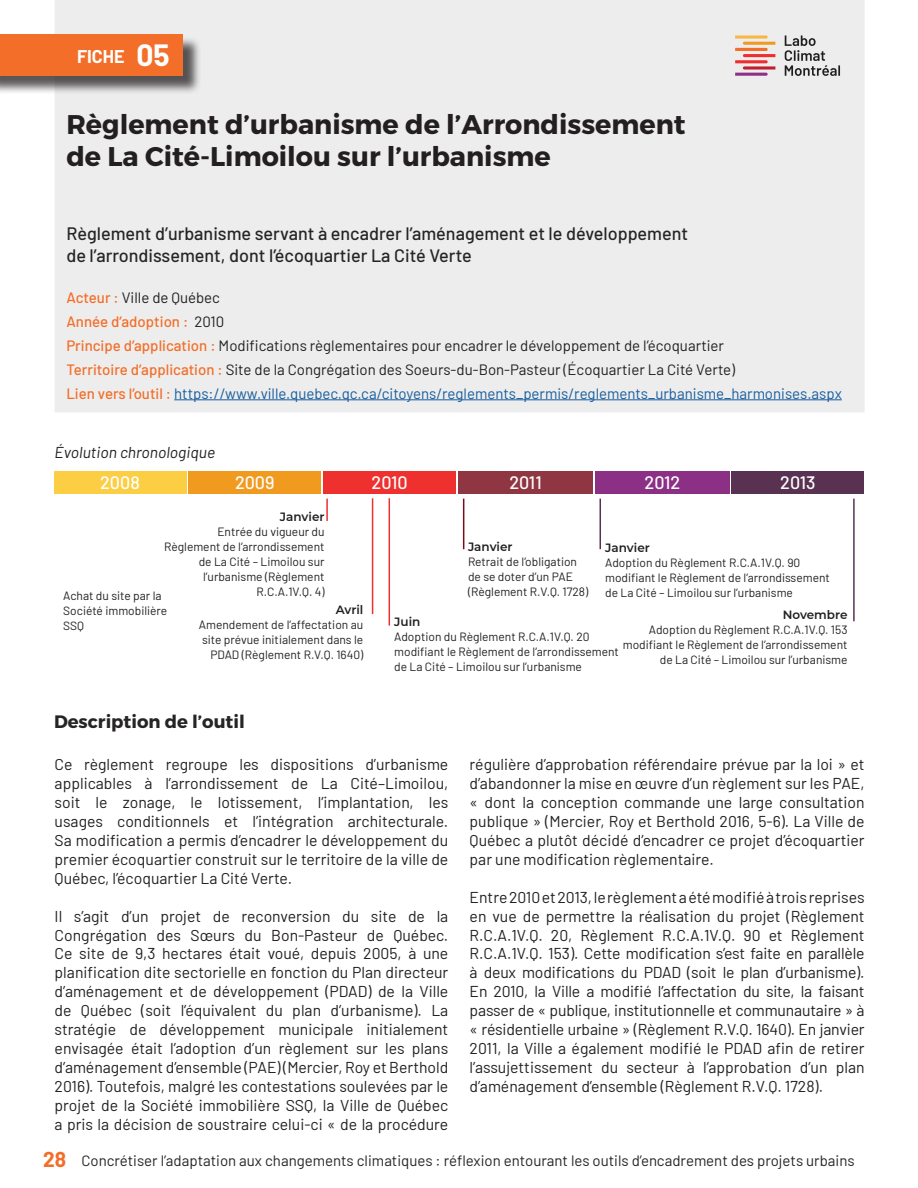
<style>
.page{position:relative;width:918px;height:1188px;background:#fff}
.page>*{position:absolute;margin:0;border:0;box-sizing:border-box;transform-origin:0 0}
._1_Titre_de_l_outil{font:700 30px "Barlow";color:#fff}
._1_Titre_de_l_outil-2{font:700 27px "Montserrat";color:#231f20}
._1_Sous-titre{font:500 18px "Barlow";color:#272425}
._1_Titre_de_l_outil-3{font:500 18px "Barlow";color:#fff}
.Sous-titre_fiche{font:700 18px "Montserrat";color:#272425}
._1_Titre_de_l_outil-4{font:700 18px "Barlow";color:#fff}
.texte_contenu{font:15.75px/18.9px "Barlow";color:#231f20;text-align:justify}
.Titre_de_Figure{font:italic 15.75px "Barlow";color:#231f20}
._1_Titre_de_l_outil-5{font:15px "Barlow";color:#231f20}
._1_Titre_de_l_outil-6{font:15px "Barlow";color:#175d9e}
._1_Titre_de_l_outil-7{font:15px "Barlow";color:#272425}
._1_Titre_de_l_outil-8{font:500 15px/24px "Barlow";color:#f36e28}
._1_Titre_de_l_outil-9{font:12px/15px "Barlow";color:#231f20}
._1_Titre_de_l_outil-10{font:600 12px "Montserrat";color:#231f20}
.s1{font-weight:400;color:#231f20}
.s2{font-weight:500;color:#f36e28}
.s3{font-weight:700;font-size:21px;color:#f36e28}
</style>
<div class="page">
<div style="left:55px;top:1px;width:809px;height:411px;background:#ededed"></div>
<div style="left:55px;top:0;width:810px;height:412px;border:2px solid #ededed"></div>
<div style="left:0;top:36px;width:201px;height:59px;background:#231f20;opacity:.75"></div>
<div style="left:0;top:34px;width:182px;height:42px;background:#f36e28"></div>
<svg style="left:735px;top:35px;width:40px;height:41px"></svg>
<svg style="left:785px;top:35px;width:55px;height:41px"></svg>
<hr style="left:174px;top:399px;width:668px;height:1px;background:#175d9e">
<hr style="left:326px;top:499px;width:2px;height:22px;background:#ee302f">
<div style="left:189px;top:471px;width:132px;height:23px;background:#f09a1f"></div>
<div style="left:324px;top:471px;width:132px;height:23px;background:#ee302f"></div>
<div style="left:458px;top:471px;width:135px;height:23px;background:#8f3642"></div>
<div style="left:595px;top:471px;width:134px;height:23px;background:#8c3085"></div>
<div style="left:732px;top:471px;width:132px;height:23px;background:#593252"></div>
<div style="left:54px;top:471px;width:132px;height:23px;background:#fcce44"></div>
<hr style="left:389px;top:498px;width:1px;height:128px;background:#ee302f">
<hr style="left:853px;top:499px;width:2px;height:122px;background:#593252">
<hr style="left:600px;top:499px;width:1px;height:50px;background:#593252">
<hr style="left:463px;top:499px;width:1px;height:50px;background:#750e16">
<hr style="left:372px;top:498px;width:1px;height:116px;background:#ee302f">
<p class="_1_Titre_de_l_outil-4" style="left:77px;top:43px;width:49px">FICHE</p>
<p class="_1_Titre_de_l_outil" style="left:136px;top:33px;width:35px">05</p>
<p class="_1_Titre_de_l_outil-2" style="left:66px;top:107px;width:621px">Règlement d’urbanisme de l’Arrondissement</p>
<p class="_1_Titre_de_l_outil-2" style="left:66px;top:140px;width:486px">de La Cité-Limoilou sur l’urbanisme</p>
<p class="_1_Sous-titre" style="left:66px;top:220px;width:623px">Règlement d’urbanisme servant à encadrer l’aménagement et le développement</p>
<p class="_1_Sous-titre" style="left:66px;top:242px;width:407px">de l’arrondissement, dont l’écoquartier La Cité Verte</p>
<p class="_1_Titre_de_l_outil-8" style="left:66px;top:284px;width:159px">Acteur : <span class="s1">Ville de Québec<br></span>Année d’adoption : <span class="s1">2010</span></p>
<p class="_1_Titre_de_l_outil-5" style="left:66px;top:334px;width:659px"><span class="s2">Principe d’application :</span> Modifications règlementaires pour encadrer le développement de l’écoquartier</p>
<p class="_1_Titre_de_l_outil-5" style="left:66px;top:358px;width:670px"><span class="s2">Territoire d’application :</span> Site de la Congrégation des Soeurs-du-Bon-Pasteur (Écoquartier La Cité Verte)</p>
<p class="_1_Titre_de_l_outil-6" style="left:66px;top:382px;width:777px"><span class="s2">Lien vers l’outil :</span> https://www.ville.quebec.qc.ca/citoyens/reglements_permis/reglements_urbanisme_harmonises.aspx</p>
<p class="Titre_de_Figure" style="left:55px;top:441px;width:162px">Évolution chronologique</p>
<p class="_1_Titre_de_l_outil-3" style="left:100px;top:470px;width:41px">2008</p>
<p class="_1_Titre_de_l_outil-3" style="left:235px;top:470px;width:41px">2009</p>
<p class="_1_Titre_de_l_outil-3" style="left:372px;top:470px;width:38px">2010</p>
<p class="_1_Titre_de_l_outil-3" style="left:509px;top:470px;width:34px">2011</p>
<p class="_1_Titre_de_l_outil-3" style="left:645px;top:470px;width:37px">2012</p>
<p class="_1_Titre_de_l_outil-3" style="left:780px;top:470px;width:37px">2013</p>
<p class="_1_Titre_de_l_outil-10" style="left:280px;top:508px;width:46px">Janvier</p>
<p class="_1_Titre_de_l_outil-9" style="left:164px;top:523px;width:162px;text-align:right">Entrée du vigueur du<br>Règlement de l’arrondissement de La Cité – Limoilou sur l’urbanisme (Règlement<br>R.C.A.1V.Q. 4)</p>
<p class="_1_Titre_de_l_outil-10" style="left:394px;top:613px;width:28px">Juin</p>
<p class="_1_Titre_de_l_outil-9" style="left:394px;top:628px;width:226px">Adoption du Règlement R.C.A.1V.Q. 20 modifiant le Règlement de l’arrondissement de La Cité – Limoilou sur l’urbanisme</p>
<p class="_1_Titre_de_l_outil-10" style="left:468px;top:538px;width:46px">Janvier</p>
<p class="_1_Titre_de_l_outil-9" style="left:468px;top:553px;width:122px">Retrait de l’obligation de se doter d’un PAE (Règlement R.V.Q. 1728)</p>
<p class="_1_Titre_de_l_outil-10" style="left:605px;top:539px;width:46px">Janvier</p>
<p class="_1_Titre_de_l_outil-9" style="left:605px;top:554px;width:226px">Adoption du Règlement R.C.A.1V.Q. 90 modifiant le Règlement de l’arrondissement de La Cité – Limoilou sur l’urbanisme</p>
<p class="_1_Titre_de_l_outil-10" style="left:783px;top:607px;width:66px">Novembre</p>
<p class="_1_Titre_de_l_outil-9" style="left:623px;top:622px;width:226px;text-align:right">Adoption du Règlement R.C.A.1V.Q. 153 modifiant le Règlement de l’arrondissement de La Cité – Limoilou sur l’urbanisme</p>
<p class="_1_Titre_de_l_outil-9" style="left:63px;top:587px;width:106px">Achat du site par la<br>Société immobilière<br>SSQ</p>
<p class="_1_Titre_de_l_outil-10" style="left:336px;top:602px;width:29px">Avril</p>
<p class="_1_Titre_de_l_outil-9" style="left:199px;top:617px;width:166px;text-align:right">Amendement de l’affectation au site prévue initialement dans le<br>PDAD (Règlement R.V.Q. 1640)</p>
<p class="Sous-titre_fiche" style="left:54px;top:711px;width:192px">Description de l’outil</p>
<p class="texte_contenu" style="left:55px;top:754px;width:395px">Ce règlement regroupe les dispositions d’urbanisme applicables à l’arrondissement de La Cité–Limoilou, soit le zonage, le lotissement, l’implantation, les usages conditionnels et l’intégration architecturale.<br>Sa modification a permis d’encadrer le développement du premier écoquartier construit sur le territoire de la ville de Québec, l’écoquartier La Cité Verte.</p>
<p class="texte_contenu" style="left:55px;top:905px;width:395px">Il s’agit d’un projet de reconversion du site de la Congrégation des Sœurs du Bon-Pasteur de Québec.<br>Ce site de 9,3 hectares était voué, depuis 2005, à une planification dite sectorielle en fonction du Plan directeur d’aménagement et de développement (PDAD) de la Ville de Québec (soit l’équivalent du plan d’urbanisme). La stratégie de développement municipale initialement envisagée était l’adoption d’un règlement sur les plans d’aménagement d’ensemble (PAE) (Mercier, Roy et Berthold 2016). Toutefois, malgré les contestations soulevées par le projet de la Société immobilière SSQ, la Ville de Québec a pris la décision de soustraire celui-ci « de la procédure</p>
<p class="texte_contenu" style="left:470px;top:754px;width:397px">régulière d’approbation référendaire prévue par la loi » et d’abandonner la mise en œuvre d’un règlement sur les PAE, « dont la conception commande une large consultation publique » (Mercier, Roy et Berthold 2016, 5-6). La Ville de Québec a plutôt décidé d’encadrer ce projet d’écoquartier par une modification règlementaire.</p>
<p class="texte_contenu" style="left:470px;top:886px;width:397px">Entre 2010 et 2013, le règlement a été modifié à trois reprises en vue de permettre la réalisation du projet (Règlement R.C.A.1V.Q. 20, Règlement R.C.A.1V.Q. 90 et Règlement R.C.A.1V.Q. 153). Cette modification s’est faite en parallèle à deux modifications du PDAD (soit le plan d’urbanisme).<br>En 2010, la Ville a modifié l’affectation du site, la faisant passer de « publique, institutionnelle et communautaire » à « résidentielle urbaine » (Règlement R.V.Q. 1640). En janvier 2011, la Ville a également modifié le PDAD afin de retirer l’assujettissement du secteur à l’approbation d’un plan d’aménagement d’ensemble (Règlement R.V.Q. 1728).</p>
<p class="_1_Titre_de_l_outil-7" style="left:43px;top:1149px;width:813px"><span class="s3">28</span> Concrétiser l’adaptation aux changements climatiques : réflexion entourant les outils d’encadrement des projets urbains</p>
</div>
